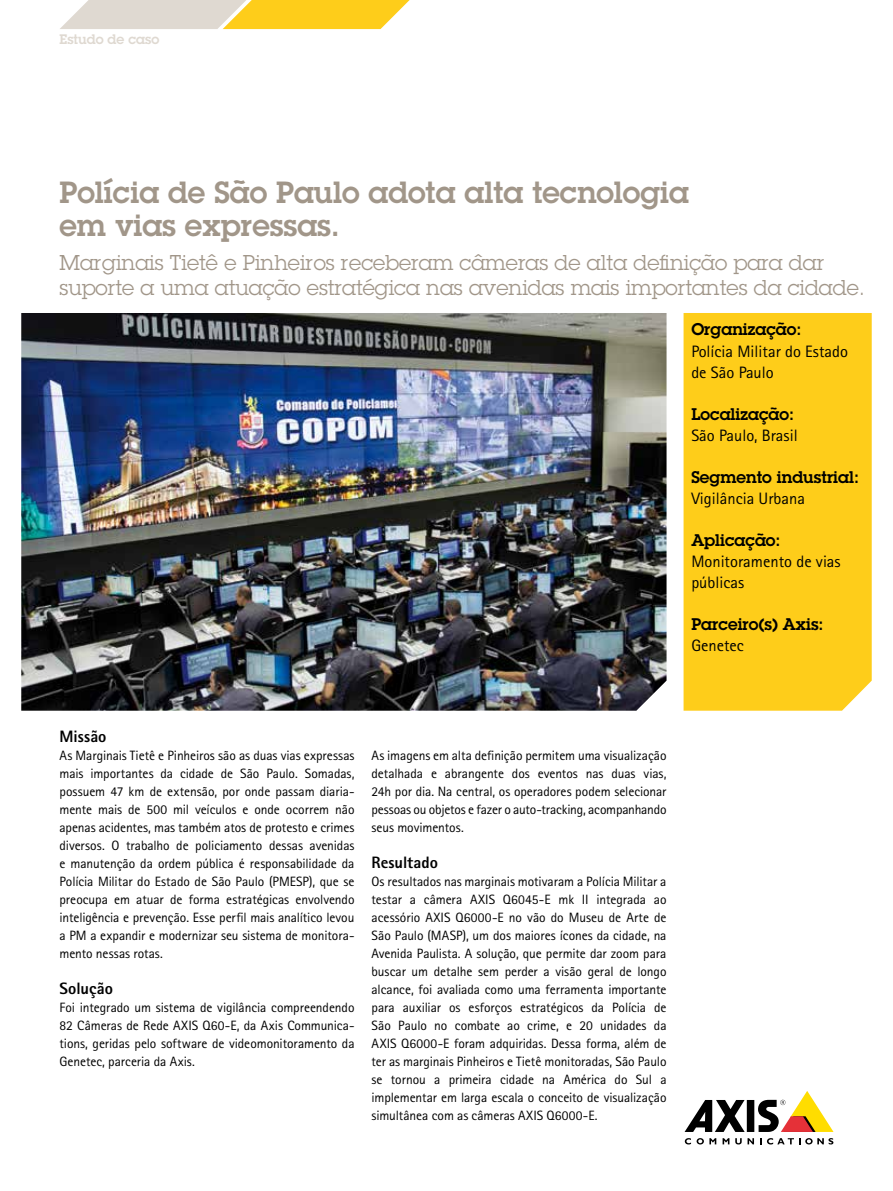
<style>
.page{position:relative;width:893px;height:1191px;background:#fff}
.page>*{position:absolute;margin:0;border:0;box-sizing:border-box;transform-origin:0 0}
.t1{font:600 30px/33px "Lubalin Graph ECG";color:#a19689}
.t2{font:21px/25.5px "Lubalin Graph ECG";color:#a19689}
.t3{font:16.5px/21px "Rotis Sans Serif Pro";color:#000}
.t4{font:600 16.5px "Lubalin Graph ECG";color:#000}
.t5{font:800 16.5px "Rotis Sans Serif Pro";color:#000}
.t6{font:16.5px "Rotis Sans Cyrillic";color:#000}
.t7{font:13.5px/18px "Rotis Sans Serif Pro";letter-spacing:-.005em;color:#000;text-align:justify}
.t8{font:600 13.5px "Lubalin Graph ECG";color:#dfd9d1}
</style>
<div class="page">
<div style="left:747px;top:1100px;width:7px;height:32px;background:#000"></div>
<svg style="left:685px;top:1100px;width:60px;height:32px"></svg>
<svg style="left:758px;top:1091px;width:75px;height:41px"></svg>
<svg style="left:685px;top:1138px;width:6px;height:6px"></svg>
<svg style="left:697px;top:1138px;width:19px;height:6px"></svg>
<svg style="left:723px;top:1138px;width:6px;height:6px"></svg>
<svg style="left:735px;top:1138px;width:19px;height:6px"></svg>
<svg style="left:760px;top:1138px;width:73px;height:6px"></svg>
<div style="left:684px;top:313px;width:188px;height:397px;background:#fecd1a"></div>
<img style="left:21px;top:313px;width:645px;height:397px">
<svg style="left:60px;top:0;width:350px;height:29px"></svg>
<p class="t8" style="left:60px;top:30px;width:101px">Estudo de caso</p>
<h1 class="t1" style="left:60px;top:176px;width:631px">Polícia de São Paulo adota alta tecnologia em vias expressas.</h1>
<h2 class="t2" style="left:60px;top:249px;width:807px">Marginais Tietê e Pinheiros receberam câmeras de alta definição para dar suporte a uma atuação estratégica nas avenidas mais importantes da cidade.</h2>
<p class="t4" style="left:691px;top:319px;width:112px">Organização:</p>
<p class="t3" style="left:691px;top:340px;width:158px">Polícia Militar do Estado de São Paulo</p>
<p class="t4" style="left:691px;top:403px;width:104px">Localização:</p>
<p class="t3" style="left:691px;top:424px;width:108px">São Paulo, Brasil</p>
<p class="t4" style="left:691px;top:466px;width:169px">Segmento industrial:</p>
<p class="t6" style="left:691px;top:488px;width:115px">Vigilância Urbana</p>
<p class="t4" style="left:691px;top:529px;width:91px">Aplicação:</p>
<p class="t3" style="left:691px;top:550px;width:151px">Monitoramento de vias públicas</p>
<p class="t4" style="left:691px;top:613px;width:134px">Parceiro(s) Axis:</p>
<p class="t3" style="left:691px;top:634px;width:54px">Genetec</p>
<p class="t5" style="left:60px;top:725px;width:49px">Missão</p>
<p class="t7" style="left:60px;top:746px;width:296px">As Marginais Tietê e Pinheiros são as duas vias expressas mais importantes da cidade de São Paulo. Somadas, possuem 47 km de extensão, por onde passam diaria&shy;mente mais de 500 mil veículos e onde ocorrem não apenas acidentes, mas também atos de protesto e crimes diversos. O trabalho de policiamento dessas avenidas e manutenção da ordem pública é responsabilidade da Polícia Militar do Estado de São Paulo (PMESP), que se preocupa em atuar de forma estratégicas envolvendo inteligência e prevenção. Esse perfil mais analítico levou a PM a expandir e modernizar seu sistema de monitora&shy;mento nessas rotas.</p>
<p class="t5" style="left:60px;top:977px;width:55px">Solução</p>
<p class="t7" style="left:60px;top:998px;width:297px">Foi integrado um sistema de vigilância compreendendo 82 Câmeras de Rede AXIS Q60-E, da Axis Communica&shy;tions, geridas pelo software de videomonitoramento da Genetec, parceria da Axis.</p>
<p class="t7" style="left:372px;top:746px;width:296px">As imagens em alta definição permitem uma visualização detalhada e abrangente dos eventos nas duas vias, 24h por dia. Na central, os operadores podem selecionar pessoas ou objetos e fazer o auto-tracking, acompanhando seus movimentos.</p>
<p class="t5" style="left:372px;top:851px;width:68px">Resultado</p>
<p class="t7" style="left:372px;top:872px;width:297px">Os resultados nas marginais motivaram a Polícia Militar a testar a câmera AXIS Q6045-E mk II integrada ao acessório AXIS Q6000-E no vão do Museu de Arte de São Paulo (MASP), um dos maiores ícones da cidade, na Avenida Paulista. A solução, que permite dar zoom para buscar um detalhe sem perder a visão geral de longo alcance, foi avaliada como uma ferramenta importante para auxiliar os esforços estratégicos da Polícia de São Paulo no combate ao crime, e 20 unidades da AXIS Q6000-E foram adquiridas. Dessa forma, além de ter as marginais Pinheiros e Tietê monitoradas, São Paulo se tornou a primeira cidade na América do Sul a implementar em larga escala o conceito de visualização simultânea com as câmeras AXIS Q6000-E.</p>
</div>
